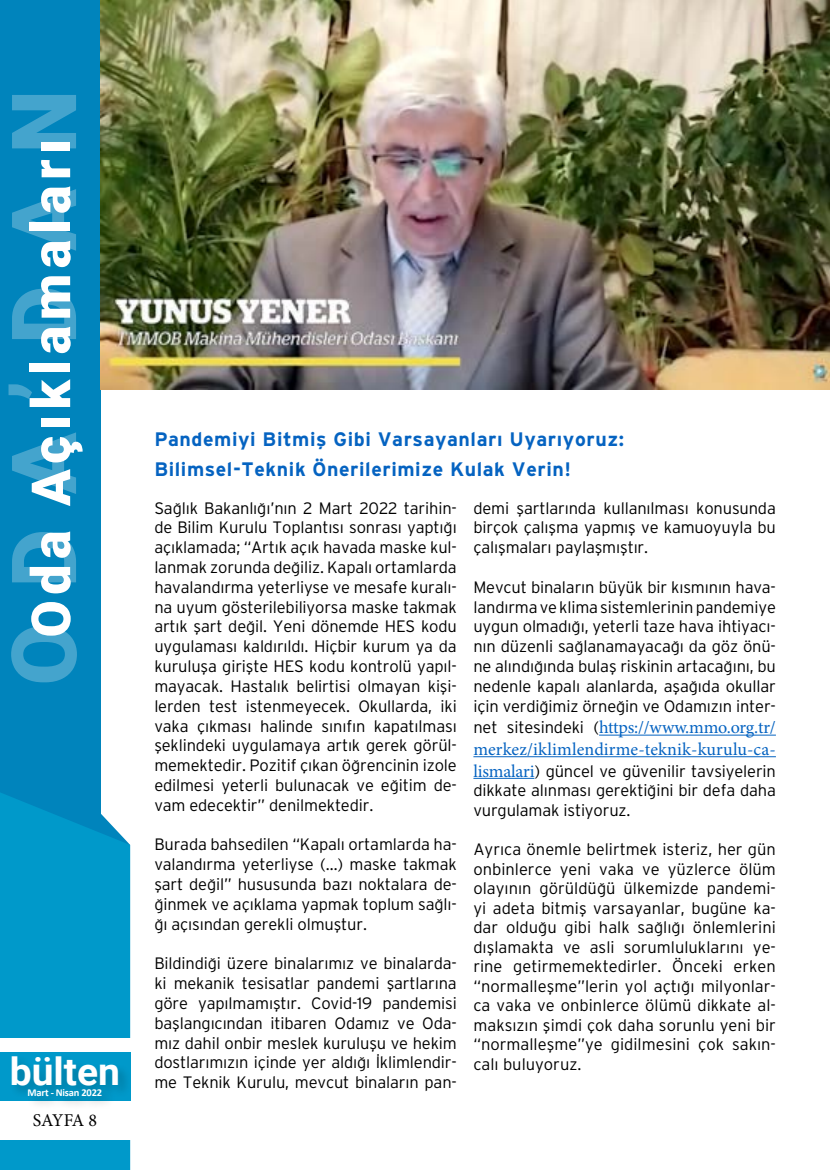
<style>
.page{position:relative;width:830px;height:1170px;background:#fff}
.page>*{position:absolute;margin:0;border:0;box-sizing:border-box;transform-origin:0 0}
.t1{font:900 90px "Roboto";letter-spacing:.395em;color:#fff}
.t2{font:900 54px "Roboto";letter-spacing:.1em;color:#fff}
.t3{font:700 38.25px "Roboto";color:#fff}
.t4{font:700 19.5px/30px "Interstate TR";letter-spacing:.03em;color:#0563c1}
.t5{font:18px/21.6px "Minion Pro";color:#0563c1}
.t6{font:18px "Minion Pro";letter-spacing:-.04em;color:#000}
.t7{font:16.5px/19.8px "Interstate Light TR Interstate";letter-spacing:-.01em;color:#000;text-align:justify}
.t8{font:700 10.5px "Calibri";letter-spacing:-.02em;color:#fff}
.s1{font-family:"Interstate Light TR Interstate";font-size:16.5px;color:#000}
.s2{font-family:"Minion Pro";font-size:18px;color:#0563c1}
</style>
<div class="page">
<div style="left:0;top:0;width:100px;height:855px;background:#0084bc"></div>
<svg style="left:0;top:792px;width:130px;height:377px;background:#089aca"></svg>
<div style="left:0;top:1038px;width:151px;height:101px;background:#fff"></div>
<div style="left:0;top:1052px;width:130px;height:49px;background:#0099ca"></div>
<div style="left:9px;top:1054px;width:123px;height:43px;background:#000;opacity:.2"></div>
<div style="left:25px;top:1087px;width:90px;height:24px;background:#000;opacity:.2"></div>
<img style="left:100px;top:0;width:729px;height:389px">
<hr style="left:598px;top:734px;width:177px;height:1px;background:#0563c1">
<hr style="left:473px;top:756px;width:302px;height:1px;background:#0563c1">
<hr style="left:473px;top:777px;width:61px;height:1px;background:#0563c1">
<h1 class="t1" style="left:-19px;top:685px;width:596px;rotate:-90deg">ODA’DAN</h1>
<h2 class="t2" style="left:13px;top:637px;width:500px;rotate:-90deg">Oda Açıklamaları</h2>
<h3 class="t3" style="left:10px;top:1044px;width:112px">bülten</h3>
<p class="t8" style="left:28px;top:1084px;width:76px">Mart - Nisan 2022</p>
<p class="t6" style="left:33px;top:1107px;width:66px">SAYFA 8</p>
<p class="t4" style="left:154px;top:424px;width:471px">Pandemiyi Bitmiş Gibi Varsayanları Uyarıyoruz:<br>Bilimsel-Teknik Önerilerimize Kulak Verin!</p>
<p class="t7" style="left:473px;top:497px;width:304px">demi şartlarında kullanılması konusunda birçok çalışma yapmış ve kamuoyuyla bu çalışmaları paylaşmıştır.</p>
<p class="t7" style="left:473px;top:577px;width:304px">Mevcut binaların büyük bir kısmının hava&shy;landırma ve klima sistemlerinin pandemiye uygun olmadığı, yeterli taze hava ihtiyacı&shy;nın düzenli sağlanamayacağı da göz önü&shy;ne alındığında bulaş riskinin artacağını, bu nedenle kapalı alanlarda, aşağıda okullar için verdiğimiz örneğin ve Odamızın inter-</p>
<p class="t5" style="left:473px;top:716px;width:304px"><span class="s1">net sitesindeki (</span>https://www.mmo.org.tr/ merkez/iklimlendirme-teknik-kurulu-ca-</p>
<p class="t7" style="left:473px;top:760px;width:304px"><span class="s2">lismalari</span>) güncel ve güvenilir tavsiyelerin dikkate alınması gerektiğini bir defa daha vurgulamak istiyoruz.</p>
<p class="t7" style="left:473px;top:839px;width:304px">Ayrıca önemle belirtmek isteriz, her gün onbinlerce yeni vaka ve yüzlerce ölüm olayının görüldüğü ülkemizde pandemi&shy;yi adeta bitmiş varsayanlar, bugüne ka&shy;dar olduğu gibi halk sağlığı önlemlerini dışlamakta ve asli sorumluluklarını ye&shy;rine getirmemektedirler. Önceki erken “normalleşme”lerin yol açtığı milyonlar&shy;ca vaka ve onbinlerce ölümü dikkate al&shy;maksızın şimdi çok daha sorunlu yeni bir “normalleşme”ye gidilmesini çok sakın&shy;calı buluyoruz.</p>
<p class="t7" style="left:154px;top:497px;width:304px">Sağlık Bakanlığı’nın 2 Mart 2022 tarihin&shy;de Bilim Kurulu Toplantısı sonrası yaptığı açıklamada; “Artık açık havada maske kul&shy;lanmak zorunda değiliz. Kapalı ortamlarda havalandırma yeterliyse ve mesafe kuralı&shy;na uyum gösterilebiliyorsa maske takmak artık şart değil. Yeni dönemde HES kodu uygulaması kaldırıldı. Hiçbir kurum ya da kuruluşa girişte HES kodu kontrolü yapıl&shy;mayacak. Hastalık belirtisi olmayan kişi&shy;lerden test istenmeyecek. Okullarda, iki vaka çıkması halinde sınıfın kapatılması şeklindeki uygulamaya artık gerek görül&shy;memektedir. Pozitif çıkan öğrencinin izole edilmesi yeterli bulunacak ve eğitim de&shy;vam edecektir” denilmektedir.</p>
<p class="t7" style="left:154px;top:834px;width:304px">Burada bahsedilen “Kapalı ortamlarda ha&shy;valandırma yeterliyse (…) maske takmak şart değil” hususunda bazı noktalara de&shy;ğinmek ve açıklama yapmak toplum sağlı&shy;ğı açısından gerekli olmuştur.</p>
<p class="t7" style="left:154px;top:953px;width:304px">Bildindiği üzere binalarımız ve binalarda&shy;ki mekanik tesisatlar pandemi şartlarına göre yapılmamıştır. Covid-19 pandemisi başlangıcından itibaren Odamız ve Oda&shy;mız dahil onbir meslek kuruluşu ve hekim dostlarımızın içinde yer aldığı İklimlendir&shy;me Teknik Kurulu, mevcut binaların pan-</p>
</div>
